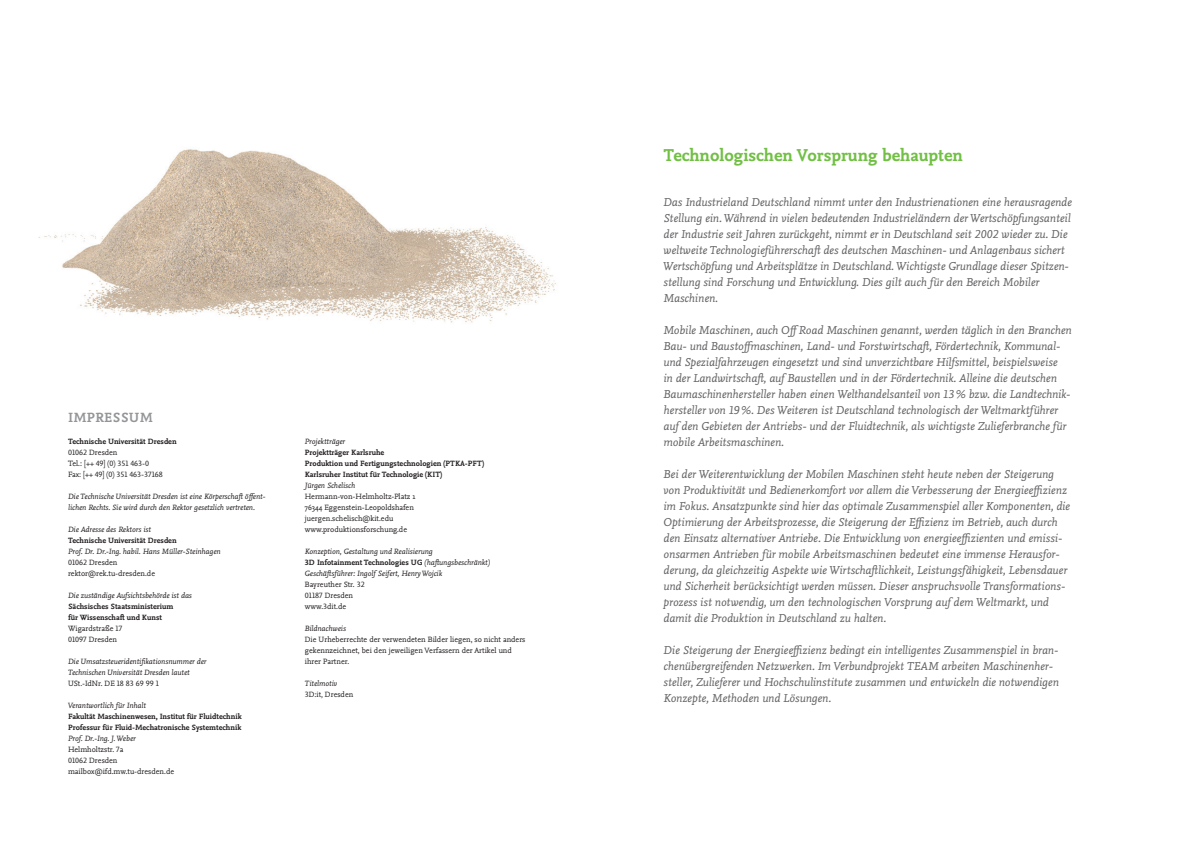
<style>
.page{position:relative;width:1191px;height:842px;background:#fff}
.page>*{position:absolute;margin:0;border:0;box-sizing:border-box;transform-origin:0 0}
.t1{font:700 18px "Nexus Mix OT";color:#71bf44}
.t2{font:700 14px "Nexus Mix OT";color:#939598}
.t3{font:italic 12px/16px "Nexus Mix OT";color:#636366}
.t4{font:italic 8px/11px "Nexus Mix OT";color:#231f20}
.t5{font:8px/11px "Nexus Mix OT";color:#231f20}
.t6{font:700 8px/11px "Nexus Mix OT";color:#231f20}
.s1{font-weight:700;font-style:normal}
</style>
<div class="page">
<img style="left:38px;top:149px;width:518px;height:174px">
<p class="t2" style="left:68px;top:410px;width:47px">Impressum</p>
<p class="t6" style="left:68px;top:436px;width:110px">Technische Universität Dresden</p>
<p class="t5" style="left:68px;top:447px;width:96px">01062 Dresden<br>Tel.: [++ 49] (0) 351 463-0<br>Fax: [++ 49] (0) 351 463-37168</p>
<p class="t4" style="left:68px;top:491px;width:199px">Die Technische Universität Dresden ist eine Körperschaft öffent&shy;lichen Rechts. Sie wird durch den Rektor gesetzlich vertreten.</p>
<p class="t4" style="left:68px;top:524px;width:85px">Die Adresse des Rektors ist</p>
<p class="t6" style="left:68px;top:535px;width:110px">Technische Universität Dresden</p>
<p class="t4" style="left:68px;top:546px;width:154px">Prof. Dr. Dr.-Ing. habil. Hans Müller-Steinhagen</p>
<p class="t5" style="left:68px;top:557px;width:89px">01062 Dresden rektor@rek.tu-dresden.de</p>
<p class="t4" style="left:68px;top:590px;width:125px">Die zuständige Aufsichtsbehörde ist das</p>
<p class="t6" style="left:68px;top:601px;width:107px">Sächsisches Staatsministerium für Wissenschaft und Kunst</p>
<p class="t5" style="left:68px;top:623px;width:56px">Wigardstraße 17<br>01097 Dresden</p>
<p class="t4" style="left:68px;top:656px;width:140px">Die Umsatzsteueridentifikationsnummer der<br>Technischen Universität Dresden lautet</p>
<p class="t5" style="left:68px;top:678px;width:93px">USt.-IdNr. DE 18 83 69 99 1</p>
<p class="t4" style="left:68px;top:700px;width:79px">Verantwortlich für Inhalt</p>
<p class="t6" style="left:68px;top:711px;width:175px">Fakultät Maschinenwesen, Institut für Fluidtechnik<br>Professur für Fluid-Mechatronische Systemtechnik</p>
<p class="t4" style="left:68px;top:733px;width:69px">Prof. Dr.-Ing. J. Weber</p>
<p class="t5" style="left:68px;top:744px;width:108px">Helmholtzstr. 7a<br>01062 Dresden mailbox@ifd.mw.tu-dresden.de</p>
<p class="t4" style="left:305px;top:436px;width:42px">Projektträger</p>
<p class="t6" style="left:305px;top:447px;width:181px">Projektträger Karlsruhe<br>Produktion und Fertigungstechnologien (PTKA-PFT)<br>Karlsruher Institut für Technologie (KIT)</p>
<p class="t4" style="left:305px;top:480px;width:52px">Jürgen Schelisch</p>
<p class="t5" style="left:305px;top:491px;width:112px">Hermann-von-Helmholtz-Platz 1<br>76344 Eggenstein-Leopoldshafen juergen.schelisch@kit.edu www.produktionsforschung.de</p>
<p class="t4" style="left:305px;top:546px;width:186px">Konzeption, Gestaltung und Realisierung<br><span class="s1">3D Infotainment Technologies UG</span> (haftungsbeschränkt)<br>Geschäftsführer: Ingolf Seifert, Henry Wojcik</p>
<p class="t5" style="left:305px;top:579px;width:61px">Bayreuther Str. 32<br>01187 Dresden www.3dit.de</p>
<p class="t4" style="left:305px;top:623px;width:43px">Bildnachweis</p>
<p class="t5" style="left:305px;top:634px;width:222px">Die Urheberrechte der verwendeten Bilder liegen, so nicht anders gekennzeichnet, bei den jeweiligen Verfassern der Artikel und ihrer Partner.</p>
<p class="t4" style="left:305px;top:678px;width:34px">Titelmotiv</p>
<p class="t5" style="left:305px;top:689px;width:50px">3D:it, Dresden</p>
<h1 class="t1" style="left:663px;top:145px;width:301px">Technologischen Vorsprung behaupten</h1>
<p class="t3" style="left:663px;top:195px;width:410px">Das Industrieland Deutschland nimmt unter den Industrienationen eine herausragende Stellung ein. Während in vielen bedeutenden Industrieländern der Wertschöpfungsanteil der Industrie seit Jahren zurückgeht, nimmt er in Deutschland seit 2002 wieder zu. Die weltweite Technologieführerschaft des deutschen Maschinen- und Anlagenbaus sichert Wertschöpfung und Arbeitsplätze in Deutschland. Wichtigste Grundlage dieser Spitzen&shy;stellung sind Forschung und Entwicklung. Dies gilt auch für den Bereich Mobiler Maschinen.</p>
<p class="t3" style="left:663px;top:323px;width:410px">Mobile Maschinen, auch OffRoad Maschinen genannt, werden täglich in den Branchen Bau- und Baustoffmaschinen, Land- und Forstwirtschaft, Fördertechnik, Kommunal&shy;und Spezialfahrzeugen eingesetzt und sind unverzichtbare Hilfsmittel, beispielsweise<br>in der Landwirtschaft, auf Baustellen und in der Fördertechnik. Alleine die deutschen Baumaschinenhersteller haben einen Welthandelsanteil von 13% bzw. die Landtechnik&shy;hersteller von 19%. Des Weiteren ist Deutschland technologisch der Weltmarktführer auf den Gebieten der Antriebs- und der Fluidtechnik, als wichtigste Zulieferbranche für mobile Arbeitsmaschinen.</p>
<p class="t3" style="left:663px;top:466px;width:408px">Bei der Weiterentwicklung der Mobilen Maschinen steht heute neben der Steigerung von Produktivität und Bedienerkomfort vor allem die Verbesserung der Energieeffizienz im Fokus. Ansatzpunkte sind hier das optimale Zusammenspiel aller Komponenten, die Optimierung der Arbeitsprozesse, die Steigerung der Effizienz im Betrieb, auch durch den Einsatz alternativer Antriebe. Die Entwicklung von energieeffizienten und emissi&shy;onsarmen Antrieben für mobile Arbeitsmaschinen bedeutet eine immense Herausfor&shy;derung, da gleichzeitig Aspekte wie Wirtschaftlichkeit, Leistungsfähigkeit, Lebensdauer und Sicherheit berücksichtigt werden müssen. Dieser anspruchsvolle Transformations&shy;prozess ist notwendig, um den technologischen Vorsprung auf dem Weltmarkt, und damit die Produktion in Deutschland zu halten.</p>
<p class="t3" style="left:663px;top:642px;width:397px">Die Steigerung der Energieeffizienz bedingt ein intelligentes Zusammenspiel in bran&shy;chenübergreifenden Netzwerken. Im Verbundprojekt TEAM arbeiten Maschinenher&shy;steller, Zulieferer und Hochschulinstitute zusammen und entwickeln die notwendigen Konzepte, Methoden und Lösungen.</p>
</div>
